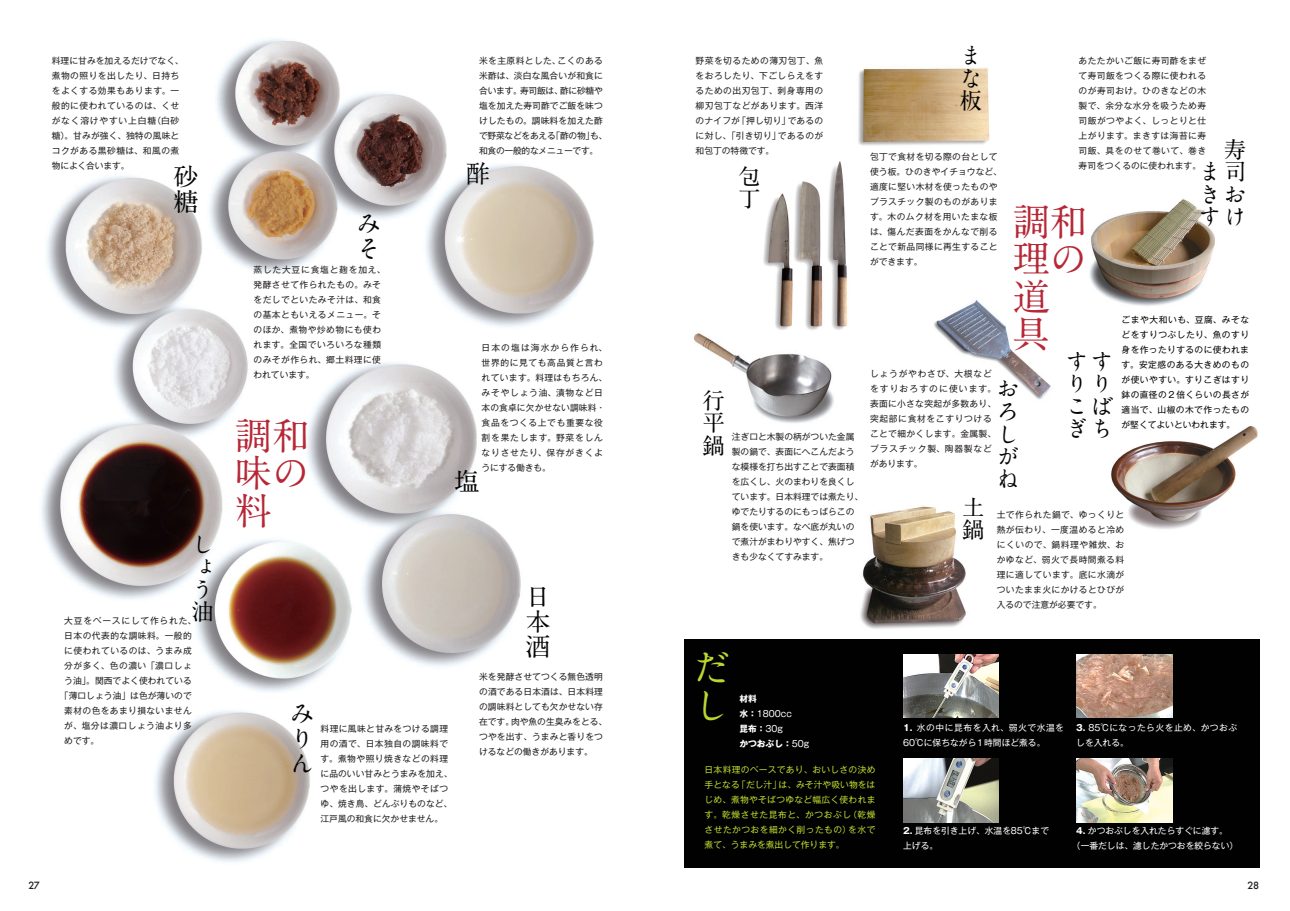
<style>
.page{position:relative;width:1290px;height:911px;background:#fff}
.page>*{position:absolute;margin:0;border:0;box-sizing:border-box;transform-origin:0 0}
.t1{font:37.5px/37.5px "A1 Mincho Std Bold 90 pv RKSJ V";color:#b72837}
.t2{font:37.5px/37.5px "A1 Mincho Std Bold 90 pv RKSJ V";color:#bed630}
.t3{font:25px/25px "A1 Mincho Std Bold 90 pv RKSJ V";color:#040504}
.t4{font:22.5px/22.5px "A1 Mincho Std Bold 90 pv RKSJ V";color:#040504}
.t5{font:500 9.75px "Futura";color:#231f20}
.t6{font:8.75px/15px "Gothic MB101 Pro Regular 90 pv RKSJ H";letter-spacing:.045em;color:#231f20}
.t7{font:8.75px/15px "Gothic MB101 Pro Regular 90 pv RKSJ H";letter-spacing:.01em;color:#231f20}
.t8{font:8.75px/15px "Gothic MB101 Pro Regular 90 pv RKSJ H";color:#231f20}
.t9{font:8.75px/15px "Gothic MB101 Pro Regular 90 pv RKSJ H";letter-spacing:.07em;color:#231f20}
.t10{font:8.75px/15px "Gothic MB101 Pro Regular 90 pv RKSJ H";letter-spacing:.05em;color:#bed630;text-align:justify}
.t11{font:8.75px/15px "Gothic MB101 Pro Regular 90 pv RKSJ H";letter-spacing:.045em;color:#040504;text-align:justify}
.t12{font:8.75px/15px "Gothic MB101 Pro Regular 90 pv RKSJ H";letter-spacing:.075em;color:#231f20}
.t13{font:8.75px/15px "Gothic MB101 Pro Regular 90 pv RKSJ H";color:#fff}
.t14{font:8.75px/15px "Gothic MB101 Pro Regular 90 pv RKSJ H";letter-spacing:.06em;color:#fff}
.t15{font:8.75px "Gothic MB101 Pro Regular 90 pv RKSJ H";letter-spacing:.005em;color:#231f20}
.t16{font:8.75px/15px "Gothic MB101 Pro Regular 90 pv RKSJ H";letter-spacing:.055em;color:#fff}
.t17{font:8.75px/15px "Gothic MB101 Pro Bold 90 pv RKSJ H";color:#fff}
.t18{font:8.75px "Gothic MB101 Pro Regular 90 pv RKSJ H";letter-spacing:.09em;color:#231f20}
.t19{font:8.75px "Gothic MB101 Pro Regular 90 pv RKSJ H";letter-spacing:.065em;color:#231f20}
.s1{font-family:"Gothic MB101 Pro Bold 90 pv RKSJ H"}
.s2{font-family:"Gothic MB101 Pro Regular 90 pv RKSJ H"}
</style>
<div class="page">
<img style="left:41px;top:39px;width:553px;height:824px">
<img style="left:860px;top:506px;width:106px;height:123px">
<img style="left:694px;top:333px;width:140px;height:90px">
<img style="left:933px;top:300px;width:118px;height:100px">
<img style="left:1111px;top:426px;width:147px;height:103px">
<img style="left:858px;top:68px;width:132px;height:78px">
<img style="left:1089px;top:199px;width:127px;height:107px">
<div style="left:684px;top:639px;width:575px;height:229px;background:#010101"></div>
<img style="left:740px;top:161px;width:108px;height:177px">
<img style="left:903px;top:654px;width:96px;height:64px">
<img style="left:903px;top:758px;width:96px;height:64px">
<img style="left:1076px;top:654px;width:96px;height:64px">
<img style="left:1076px;top:758px;width:96px;height:64px">
<p class="t6" style="left:52px;top:52px;width:133px">料理に甘みを加えるだけでなく、煮物の照りを出したり、日持ちをよくする効果もあります。一般的に使われているのは、くせがなく溶けやすい上白糖（白砂糖）。甘みが強く、独特の風味とコクがある黒砂糖は、和風の煮物によく合います。</p>
<h2 class="t3" style="left:173px;top:161px;width:26px">砂糖</h2>
<h3 class="t4" style="left:191px;top:530px;width:23px">しょう油</h3>
<p class="t18" style="left:64px;top:613px;width:133px">大豆をベースにして作られた、</p>
<p class="t6" style="left:64px;top:626px;width:129px">日本の代表的な調味料。一般的</p>
<p class="t6" style="left:64px;top:641px;width:129px">に使われているのは、うまみ成</p>
<p class="t19" style="left:64px;top:658px;width:129px">分が多く、色の濃い「濃口しょ</p>
<p class="t15" style="left:64px;top:673px;width:129px">う油」。関西でよく使われている</p>
<p class="t15" style="left:60px;top:688px;width:133px">「薄口しょう油」は色が薄いので</p>
<p class="t6" style="left:64px;top:701px;width:129px">素材の色をあまり損ないません</p>
<p class="t6" style="left:64px;top:716px;width:129px">が、塩分は濃口しょう油より多</p>
<p class="t6" style="left:64px;top:731px;width:37px">めです。</p>
<p class="t7" style="left:479px;top:52px;width:130px">米を主原料とした、こくのある米酢は、淡白な風合いが和食に合います。寿司飯は、酢に砂糖や塩を加えた寿司酢でご飯を味つけしたもの。調味料を加えた酢で野菜などをあえる「酢の物」も、和食の一般的なメニューです。</p>
<h2 class="t3" style="left:356px;top:208px;width:24px">みそ</h2>
<p class="t6" style="left:253px;top:261px;width:133px">蒸した大豆に食塩と麹を加え、発酵させて作られたもの。みそをだしでといたみそ汁は、和食の基本ともいえるメニュー。そのほか、煮物や炒め物にも使われます。全国でいろいろな種類のみそが作られ、郷土料理に使われています。</p>
<h1 class="t1" style="left:234px;top:412px;width:74px;text-align:justify">調和味の料</h1>
<h2 class="t3" style="left:465px;top:158px;width:25px">酢</h2>
<p class="t9" style="left:482px;top:339px;width:127px">日本の塩は海水から作られ、世界的に見ても高品質と言われています。料理はもちろん、みそやしょう油、漬物など日本の食卓に欠かせない調味料・食品をつくる上でも重要な役割を果たします。野菜をしんなりさせたり、保存がきくようにする働きも。</p>
<h2 class="t3" style="left:454px;top:465px;width:26px">塩</h2>
<h2 class="t3" style="left:526px;top:580px;width:26px">日本酒</h2>
<h2 class="t3" style="left:290px;top:697px;width:24px">みりん</h2>
<p class="t6" style="left:321px;top:719px;width:133px">料理に風味と甘みをつける調理用の酒で、日本独自の調味料です。煮物や照り焼きなどの料理に品のいい甘みとうまみを加え、つやを出します。蒲焼やそばつゆ、焼き鳥、どんぶりものなど、江戸風の和食に欠かせません。</p>
<p class="t7" style="left:479px;top:668px;width:130px">米を発酵させてつくる無色透明の酒である日本酒は、日本料理の調味料としても欠かせない存在です。肉や魚の生臭みをとる、つやを出す、うまみと香りをつけるなどの働きがあります。</p>
<p class="t6" style="left:696px;top:52px;width:129px;text-align:justify">野菜を切るための薄刃包丁、魚をおろしたり、下ごしらえをするための出刃包丁、刺身専用の柳刃包丁などがあります。西洋のナイフが「押し切り」であるのに対し、「引き切り」であるのが和包丁の特徴です。</p>
<h3 class="t4" style="left:738px;top:162px;width:23px">包丁</h3>
<h3 class="t4" style="left:702px;top:386px;width:23px;text-align:justify">行平鍋</h3>
<p class="t8" style="left:732px;top:428px;width:133px">注ぎ口と木製の柄がついた金属製の鍋で、表面にへこんだような模様を打ち出すことで表面積を広くし、火のまわりを良くしています。日本料理では煮たり、ゆでたりするのにもっぱらこの鍋を使います。なべ底が丸いので煮汁がまわりやすく、焦げつきも少なくてすみます。</p>
<h3 class="t4" style="left:960px;top:42px;width:23px">まな板</h3>
<p class="t6" style="left:1078px;top:52px;width:129px;text-align:justify">あたたかいご飯に寿司酢をまぜて寿司飯をつくる際に使われるのが寿司おけ。ひのきなどの木製で、余分な水分を吸うため寿司飯がつやよく、しっとりと仕上がります。まきすは海苔に寿司飯、具をのせて巻いて、巻き寿司をつくるのに使われます。</p>
<h3 class="t4" style="left:1199px;top:135px;width:48px;text-align:justify;text-indent:25px">寿ま司きおすけ</h3>
<p class="t6" style="left:870px;top:148px;width:133px">包丁で食材を切る際の台として使う板。ひのきやイチョウなど、適度に堅い木材を使ったものやプラスチック製のものがあります。木のムク材を用いたまな板は、傷んだ表面をかんなで削ることで新品同様に再生することができます。</p>
<h1 class="t1" style="left:1012px;top:198px;width:74px">調和理の道具</h1>
<p class="t11" style="left:1121px;top:311px;width:129px">ごまや大和いも、豆腐、みそなどをすりつぶしたり、魚のすり身を作ったりするのに使われます。安定感のある大きめのものが使いやすい。すりこぎはすり鉢の直径の 2 倍くらいの長さが適当で、山椒の木で作ったものが堅くてよいといわれます。</p>
<h3 class="t4" style="left:1066px;top:347px;width:49px">すすりりこばぎち</h3>
<p class="t12" style="left:870px;top:365px;width:128px">しょうがやわさび、大根などをすりおろすのに使います。表面に小さな突起が多数あり、突起部に食材をこすりつけることで細かくします。金属製、プラスチック製、陶器製などがあります。</p>
<h3 class="t4" style="left:997px;top:375px;width:23px">おろしがね</h3>
<h3 class="t4" style="left:962px;top:493px;width:23px">土鍋</h3>
<p class="t6" style="left:997px;top:506px;width:129px;text-align:justify">土で作られた鍋で、ゆっくりと熱が伝わり、一度温めると冷めにくいので、鍋料理や雑炊、おかゆなど、弱火で長時間煮る料理に適しています。底に水滴がついたまま火にかけるとひびが入るので注意が必要です。</p>
<h1 class="t2" style="left:692px;top:644px;width:37px">だし</h1>
<p class="t17" style="left:739px;top:690px;width:19px">材料</p>
<p class="t13" style="left:739px;top:705px;width:54px"><span class="s1">水：</span>1800cc</p>
<p class="t17" style="left:739px;top:720px;width:71px">昆布：<span class="s2">30g<br></span>かつおぶし：<span class="s2">50g</span></p>
<p class="t14" style="left:903px;top:719px;width:162px"><span class="s1">1.</span> 水の中に昆布を入れ、弱火で水温を<br>60℃に保ちながら1時間ほど煮る。</p>
<p class="t16" style="left:1076px;top:719px;width:162px"><span class="s1">3.</span> 85℃になったら火を止め、かつおぶしを入れる。</p>
<p class="t10" style="left:704px;top:761px;width:172px">日本料理のベースであり、おいしさの決め手となる「だし汁」は、みそ汁や吸い物をはじめ、煮物やそばつゆなど幅広く使われます。乾燥させた昆布と、かつおぶし（乾燥させたかつおを細かく削ったもの）を水で煮て、うまみを煮出して作ります。</p>
<p class="t13" style="left:903px;top:822px;width:147px"><span class="s1">2.</span> 昆布を引き上げ、水温を85℃まで上げる。</p>
<p class="t13" style="left:1072px;top:822px;width:168px;text-indent:4px"><span class="s1">4.</span> かつおぶしを入れたらすぐに濾す。（一番だしは、濾したかつおを絞らない）</p>
<p class="t5" style="left:28px;top:878px;width:13px">27</p>
<p class="t5" style="left:1247px;top:878px;width:13px">28</p>
</div>
